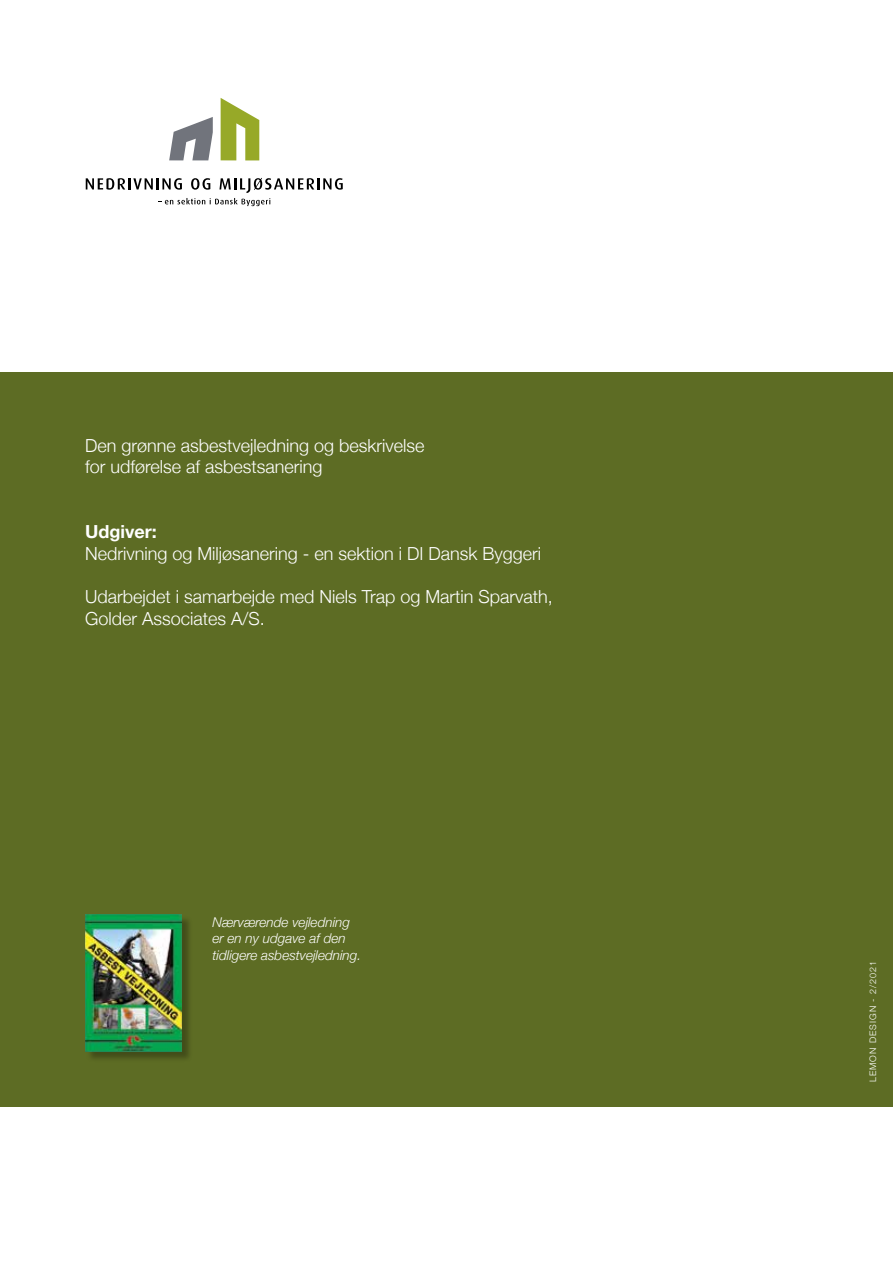
<style>
.page{position:relative;width:893px;height:1263px;background:#fff}
.page>*{position:absolute;margin:0;border:0;box-sizing:border-box;transform-origin:0 0}
.t1{font:300 18px/21.6px "Helvetica Neue";color:#fff}
.t2{font:700 18px "Helvetica Neue";color:#fff}
.t3{font:italic 300 13.5px/16.2px "Helvetica Neue";color:#fff}
.t4{font:300 9px "Helvetica Neue";letter-spacing:.11em;color:#fff}
</style>
<div class="page">
<div style="left:0;top:372px;width:893px;height:735px;background:#5d6c24"></div>
<svg style="left:221px;top:98px;width:38px;height:62px"></svg>
<svg style="left:169px;top:117px;width:44px;height:43px"></svg>
<svg style="left:86px;top:178px;width:257px;height:28px"></svg>
<div style="left:86px;top:916px;width:107px;height:147px;background:#000;opacity:.29"></div>
<img style="left:85px;top:914px;width:96px;height:137px">
<p class="t1" style="left:85px;top:433px;width:341px">Den grønne asbestvejledning og beskrivelse for udførelse af asbestsanering</p>
<p class="t2" style="left:85px;top:518px;width:73px">Udgiver:</p>
<p class="t1" style="left:85px;top:541px;width:458px">Nedrivning og Miljøsanering - en sektion i DI Dansk Byggeri</p>
<p class="t1" style="left:85px;top:584px;width:469px">Udarbejdet i samarbejde med Niels Trap og Martin Sparvath,<br>Golder Associates A/S.</p>
<p class="t3" style="left:213px;top:913px;width:150px">Nærværende vejledning er en ny udgave af den tidligere asbestvejledning.</p>
<p class="t4" style="left:866px;top:1082px;width:123px;rotate:-90deg">LEMON DESIGN - 2/2021</p>
</div>
